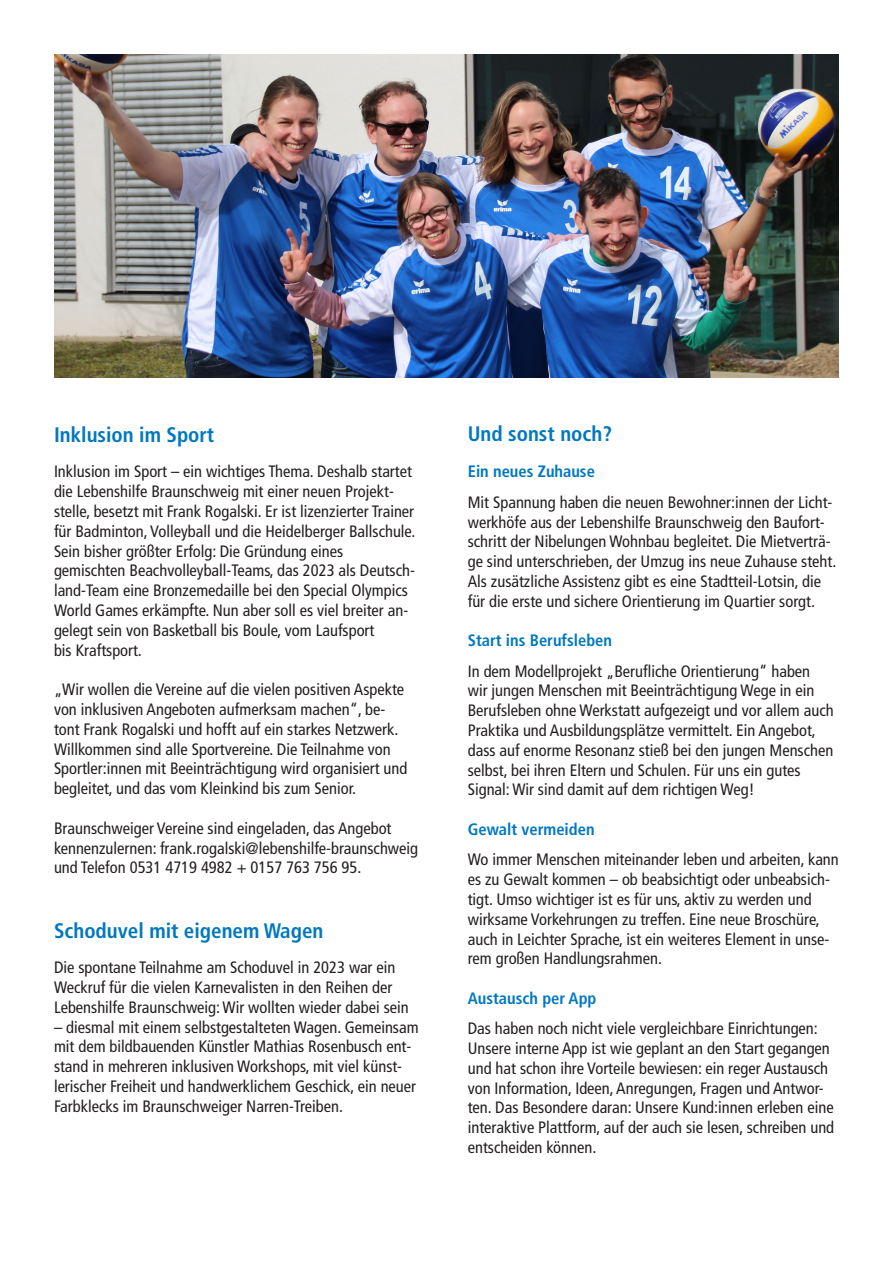
<style>
.page{position:relative;width:893px;height:1263px;background:#fff}
.page>*{position:absolute;margin:0;border:0;box-sizing:border-box;transform-origin:0 0}
.t1{font:700 condensed 21px "Frutiger LT Com";color:#0078c0}
.t2{font:condensed 16.5px/19.8px "Frutiger LT Com";color:#231f20}
.t3{font:700 condensed 16.5px "Frutiger LT Com";color:#0078c0}
</style>
<div class="page">
<img style="left:54px;top:54px;width:785px;height:324px">
<p class="t1" style="left:54px;top:423px;width:162px">Inklusion im Sport</p>
<p class="t1" style="left:468px;top:421px;width:146px">Und sonst noch?</p>
<p class="t2" style="left:54px;top:462px;width:363px">Inklusion im Sport – ein wichtiges Thema. Deshalb startet die Lebenshilfe Braunschweig mit einer neuen Projekt&shy;stelle, besetzt mit Frank Rogalski. Er ist lizenzierter Trainer für Badminton, Volleyball und die Heidelberger Ballschule.<br>Sein bisher größter Erfolg: Die Gründung eines gemischten Beachvolleyball-Teams, das 2023 als Deutsch&shy;land-Team eine Bronzemedaille bei den Special Olympics World Games erkämpfte. Nun aber soll es viel breiter an&shy;gelegt sein von Basketball bis Boule, vom Laufsport<br>bis Kraftsport.</p>
<p class="t2" style="left:54px;top:680px;width:355px">„Wir wollen die Vereine auf die vielen positiven Aspekte von inklusiven Angeboten aufmerksam machen“, be&shy;tont Frank Rogalski und hofft auf ein starkes Netzwerk.<br>Willkommen sind alle Sportvereine. Die Teilnahme von Sportler:innen mit Beeinträchtigung wird organisiert und begleitet, und das vom Kleinkind bis zum Senior.</p>
<p class="t2" style="left:54px;top:818px;width:366px">Braunschweiger Vereine sind eingeladen, das Angebot kennenzulernen: frank.rogalski@lebenshilfe-braunschweig und Telefon 0531 4719 4982 + 0157 763 756 95.</p>
<p class="t3" style="left:468px;top:462px;width:129px">Ein neues Zuhause</p>
<p class="t2" style="left:468px;top:492px;width:370px">Mit Spannung haben die neuen Bewohner:innen der Licht&shy;werkhöfe aus der Lebenshilfe Braunschweig den Baufort&shy;schritt der Nibelungen Wohnbau begleitet. Die Mietverträ&shy;ge sind unterschrieben, der Umzug ins neue Zuhause steht.<br>Als zusätzliche Assistenz gibt es eine Stadtteil-Lotsin, die für die erste und sichere Orientierung im Quartier sorgt.</p>
<p class="t3" style="left:468px;top:631px;width:146px">Start ins Berufsleben</p>
<p class="t2" style="left:468px;top:661px;width:367px">In dem Modellprojekt „Berufliche Orientierung“ haben wir jungen Menschen mit Beeinträchtigung Wege in ein Berufsleben ohne Werkstatt aufgezeigt und vor allem auch Praktika und Ausbildungsplätze vermittelt. Ein Angebot, dass auf enorme Resonanz stieß bei den jungen Menschen selbst, bei ihren Eltern und Schulen. Für uns ein gutes Signal: Wir sind damit auf dem richtigen Weg!</p>
<p class="t3" style="left:468px;top:819px;width:128px">Gewalt vermeiden</p>
<p class="t2" style="left:468px;top:850px;width:373px">Wo immer Menschen miteinander leben und arbeiten, kann es zu Gewalt kommen – ob beabsichtigt oder unbeabsich&shy;tigt. Umso wichtiger ist es für uns, aktiv zu werden und wirksame Vorkehrungen zu treffen. Eine neue Broschüre, auch in Leichter Sprache, ist ein weiteres Element in unse&shy;rem großen Handlungsrahmen.</p>
<p class="t3" style="left:468px;top:988px;width:130px">Austausch per App</p>
<p class="t2" style="left:468px;top:1019px;width:368px">Das haben noch nicht viele vergleichbare Einrichtungen:<br>Unsere interne App ist wie geplant an den Start gegangen und hat schon ihre Vorteile bewiesen: ein reger Austausch von Information, Ideen, Anregungen, Fragen und Antwor&shy;ten. Das Besondere daran: Unsere Kund:innen erleben eine interaktive Plattform, auf der auch sie lesen, schreiben und entscheiden können.</p>
<p class="t1" style="left:54px;top:918px;width:271px">Schoduvel mit eigenem Wagen</p>
<p class="t2" style="left:54px;top:958px;width:356px">Die spontane Teilnahme am Schoduvel in 2023 war ein<br>Weckruf für die vielen Karnevalisten in den Reihen der<br>Lebenshilfe Braunschweig: Wir wollten wieder dabei sein</p>
<p class="t2" style="left:54px;top:1017px;width:366px">– diesmal mit einem selbstgestalteten Wagen. Gemeinsam mit dem bildbauenden Künstler Mathias Rosenbusch ent&shy;stand in mehreren inklusiven Workshops, mit viel künst&shy;lerischer Freiheit und handwerklichem Geschick, ein neuer Farbklecks im Braunschweiger Narren-Treiben.</p>
</div>
